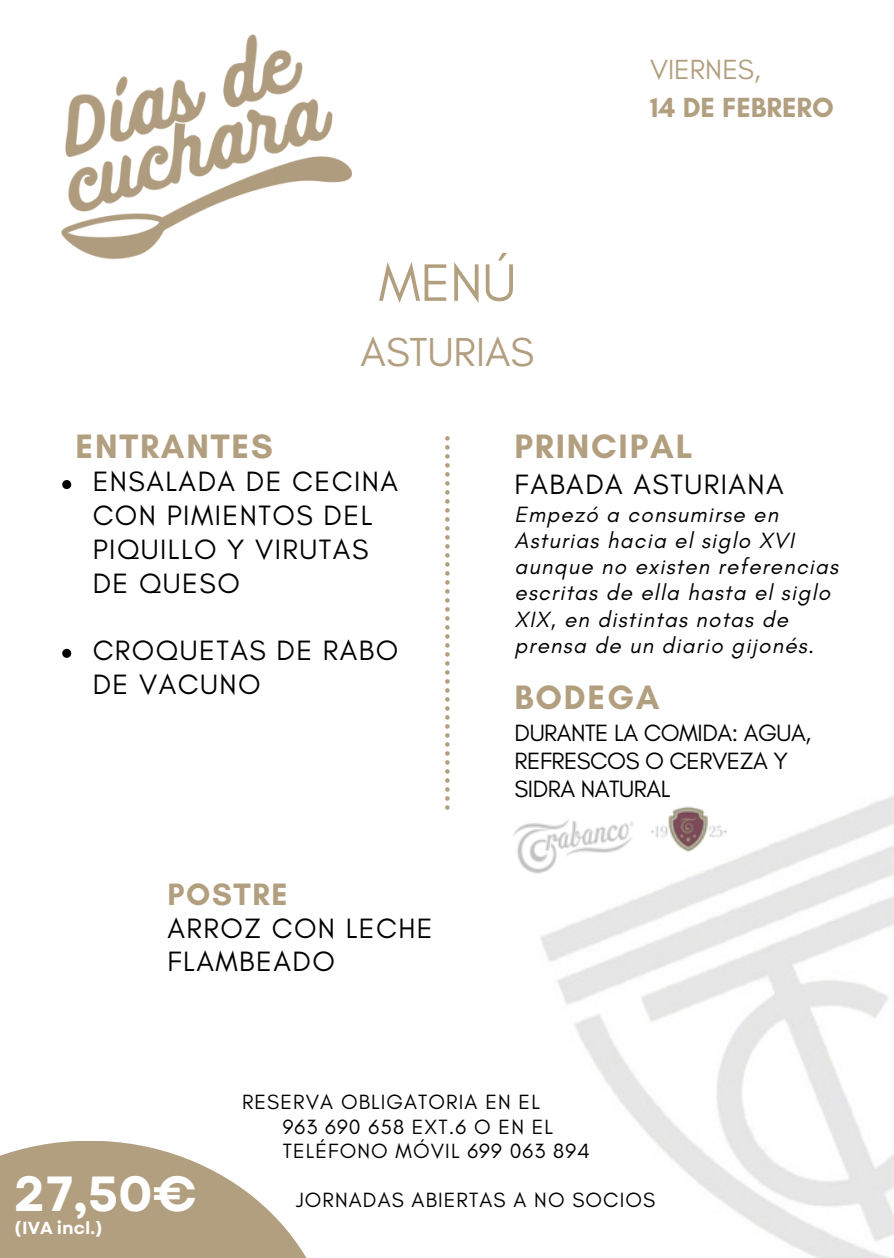
<style>
.page{position:relative;width:894px;height:1258px;background:#fff}
.page>*{position:absolute;margin:0;border:0;box-sizing:border-box;transform-origin:0 0}
.t1{font:600 80.4px "Cormorant Garamond";color:#fff}
.t2{font:53.7px "Glacial Indifference";color:#b19f7e}
.t3{font:700 49.2px "Garet";color:#fff}
.t4{font:41.1px "Glacial Indifference";color:#b29f7f}
.t5{font:700 34.5px "Glacial Indifference";letter-spacing:.05em;color:#b29f7f}
.t6{font:700 31.5px "Glacial Indifference";letter-spacing:.05em;color:#b29f7f}
.t7{font:28.5px/33.6px "Glacial Indifference";letter-spacing:.05em;color:#000}
.t8{font:700 28.2px/38.4px "Glacial Indifference";color:#b29f7f}
.t9{font:24px/27.9px "Glacial Indifference";letter-spacing:-.02em;color:#000}
.t10{font:italic 22.5px/26.4px "Glacial Indifference";letter-spacing:.05em;color:#000}
.t11{font:21px "Glacial Indifference";letter-spacing:.05em;color:#000}
.t12{font:700 17.4px "Garet";color:#fff}
.s1{font-weight:400}
</style>
<div class="page">
<img style="left:541px;top:796px;width:352px;height:462px">
<img style="left:61px;top:34px;width:389px;height:487px">
<svg style="left:445px;top:436px;width:4px;height:374px"></svg>
<img style="left:513px;top:805px;width:218px;height:72px">
<svg style="left:62px;top:480px;width:9px;height:9px"></svg>
<svg style="left:62px;top:649px;width:9px;height:9px"></svg>
<svg style="left:0;top:1141px;width:307px;height:117px;fill:#b29f7f"></svg>
<p class="t2" style="left:378px;top:250px;width:139px">MENÚ</p>
<p class="t4" style="left:360px;top:327px;width:175px">ASTURIAS</p>
<h4 class="t8" style="left:650px;top:50px;width:185px"><span class="s1">VIERNES,<br></span>14 DE FEBRERO</h4>
<p class="t5" style="left:75px;top:425px;width:199px">ENTRANTES</p>
<p class="t7" style="left:93px;top:464px;width:307px">ENSALADA DE CECINA<br>CON PIMIENTOS DEL<br>PIQUILLO Y VIRUTAS<br>DE QUESO</p>
<p class="t7" style="left:93px;top:633px;width:307px">CROQUETAS DE RABO<br>DE VACUNO</p>
<p class="t6" style="left:167px;top:874px;width:121px">POSTRE</p>
<p class="t7" style="left:167px;top:911px;width:266px">ARROZ CON LECHE<br>FLAMBEADO</p>
<h3 class="t5" style="left:514px;top:425px;width:179px">PRINCIPAL</h3>
<p class="t7" style="left:514px;top:467px;width:270px">FABADA ASTURIANA</p>
<p class="t10" style="left:514px;top:501px;width:325px">Empezó a consumirse en<br>Asturias hacia el siglo XVI aunque no existen referencias escritas de ella hasta el siglo<br>XIX, en distintas notas de prensa de un diario gijonés.</p>
<p class="t5" style="left:514px;top:676px;width:147px">BODEGA</p>
<p class="t9" style="left:514px;top:719px;width:298px">DURANTE LA COMIDA: AGUA,<br>REFRESCOS O CERVEZA Y<br>SIDRA NATURAL</p>
<h2 class="t1" style="left:120px;top:1123px;width:49px">€</h2>
<p class="t3" style="left:14px;top:1158px;width:185px">27,50€</p>
<p class="t12" style="left:14px;top:1216px;width:91px">(IVA incl.)</p>
<h6 class="t11" style="left:242px;top:1089px;width:299px">RESERVA OBLIGATORIA EN EL</h6>
<p class="t11" style="left:282px;top:1114px;width:272px">963 690 658 EXT.6 O EN EL</p>
<p class="t11" style="left:282px;top:1138px;width:309px">TELÉFONO MÓVIL 699 063 894</p>
<h4 class="t11" style="left:296px;top:1187px;width:360px">JORNADAS ABIERTAS A NO SOCIOS</h4>
</div>
